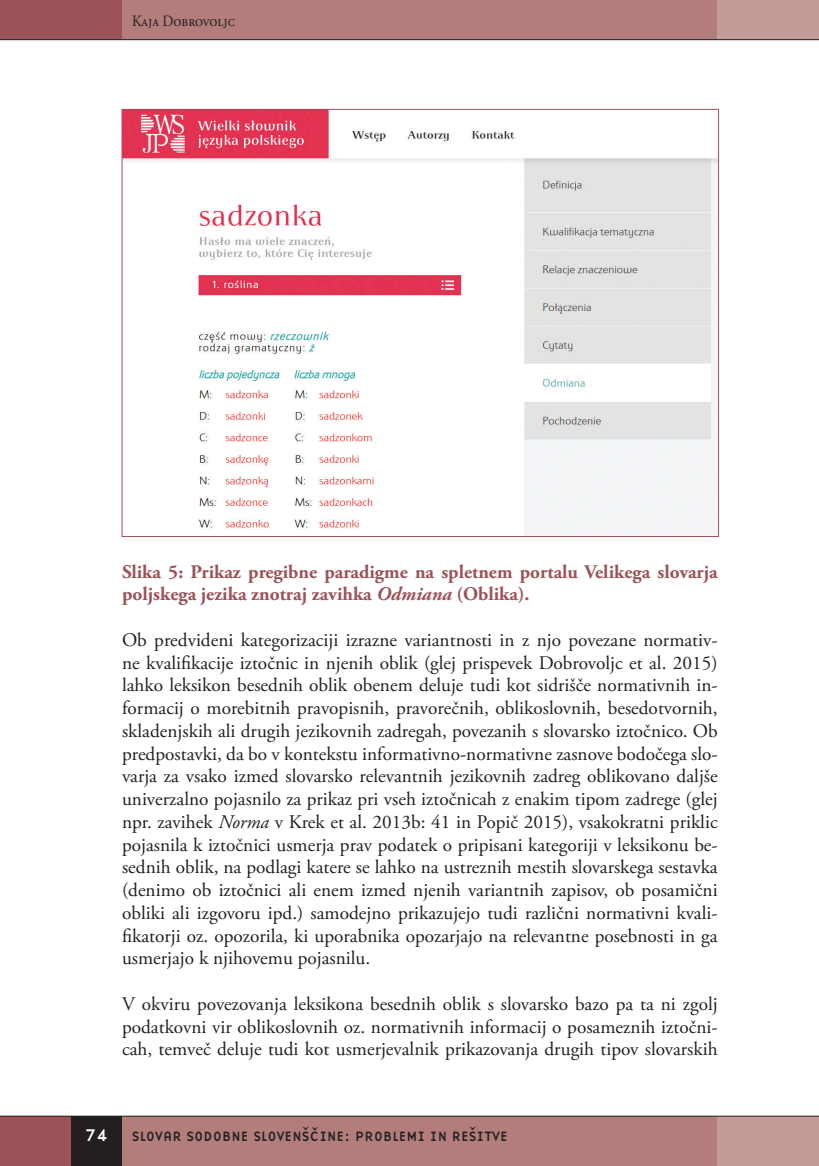
<style>
.page{position:relative;width:819px;height:1166px;background:#fff}
.page>*{position:absolute;margin:0;border:0;box-sizing:border-box;transform-origin:0 0}
.t1{font:19.25px/22.8px "Adobe Garamond Pro";letter-spacing:-.02em;color:#231f20;text-align:justify}
.t2{font:700 19.25px/22.4px "Adobe Garamond Pro";color:#9b5358}
.t3{font:17.5px "Base Nine";color:#fff}
.t4{font:15.75px "Adobe Garamond Pro";color:#231f20;scale:.9 1}
.t5{font:14px "Base Nine";color:#231f20}
.s1{font-style:italic}
</style>
<div class="page">
<div style="left:122px;top:1116px;width:620px;height:50px;background:#b37d7c"></div>
<div style="left:717px;top:1116px;width:101px;height:50px;background:#c59b99"></div>
<div style="left:120px;top:0;width:597px;height:40px;background:#b37d7c"></div>
<div style="left:717px;top:0;width:101px;height:40px;background:#c59b99"></div>
<div style="left:0;top:1116px;width:71px;height:50px;background:#9b5358"></div>
<div style="left:71px;top:1116px;width:51px;height:50px;background:#231f20"></div>
<div style="left:0;top:0;width:122px;height:40px;background:#9b5358"></div>
<hr style="left:0;top:39px;width:818px;height:1px;background:#231f20">
<hr style="left:0;top:1116px;width:818px;height:1px;background:#231f20">
<img style="left:124px;top:111px;width:592px;height:424px">
<p class="t4" style="left:132px;top:11px;width:116px">Kaja Dobrovoljc</p>
<p class="t2" style="left:122px;top:561px;width:597px">Slika 5: Prikaz pregibne paradigme na spletnem portalu Velikega slovarja poljskega jezika znotraj zavihka <span class="s1">Odmiana</span> (Oblika).</p>
<p class="t1" style="left:122px;top:629px;width:597px">Ob predvideni kategorizaciji izrazne variantnosti in z njo povezane normativ&shy;ne kvalifikacije iztočnic in njenih oblik (glej prispevek Dobrovoljc et al. 2015) lahko leksikon besednih oblik obenem deluje tudi kot sidrišče normativnih in&shy;formacij o morebitnih pravopisnih, pravorečnih, oblikoslovnih, besedotvornih, skladenjskih ali drugih jezikovnih zadregah, povezanih s slovarsko iztočnico. Ob predpostavki, da bo v kontekstu informativno-normativne zasnove bodočega slo&shy;varja za vsako izmed slovarsko relevantnih jezikovnih zadreg oblikovano daljše univerzalno pojasnilo za prikaz pri vseh iztočnicah z enakim tipom zadrege (glej npr. zavihek <span class="s1">Norma</span> v Krek et al. 2013b: 41 in Popič 2015), vsakokratni priklic pojasnila k iztočnici usmerja prav podatek o pripisani kategoriji v leksikonu be&shy;sednih oblik, na podlagi katere se lahko na ustreznih mestih slovarskega sestavka (denimo ob iztočnici ali enem izmed njenih variantnih zapisov, ob posamični obliki ali izgovoru ipd.) samodejno prikazujejo tudi različni normativni kvali&shy;fikatorji oz. opozorila, ki uporabnika opozarjajo na relevantne posebnosti in ga usmerjajo k njihovemu pojasnilu.</p>
<p class="t1" style="left:122px;top:993px;width:597px">V okviru povezovanja leksikona besednih oblik s slovarsko bazo pa ta ni zgolj podatkovni vir oblikoslovnih oz. normativnih informacij o posameznih iztočni&shy;cah, temveč deluje tudi kot usmerjevalnik prikazovanja drugih tipov slovarskih</p>
<p class="t3" style="left:85px;top:1123px;width:25px">74</p>
<p class="t5" style="left:132px;top:1126px;width:377px">SLOVAR SODOBNE SLOVENŠCˇINE: PROBLEMI IN REŠITVE</p>
</div>
